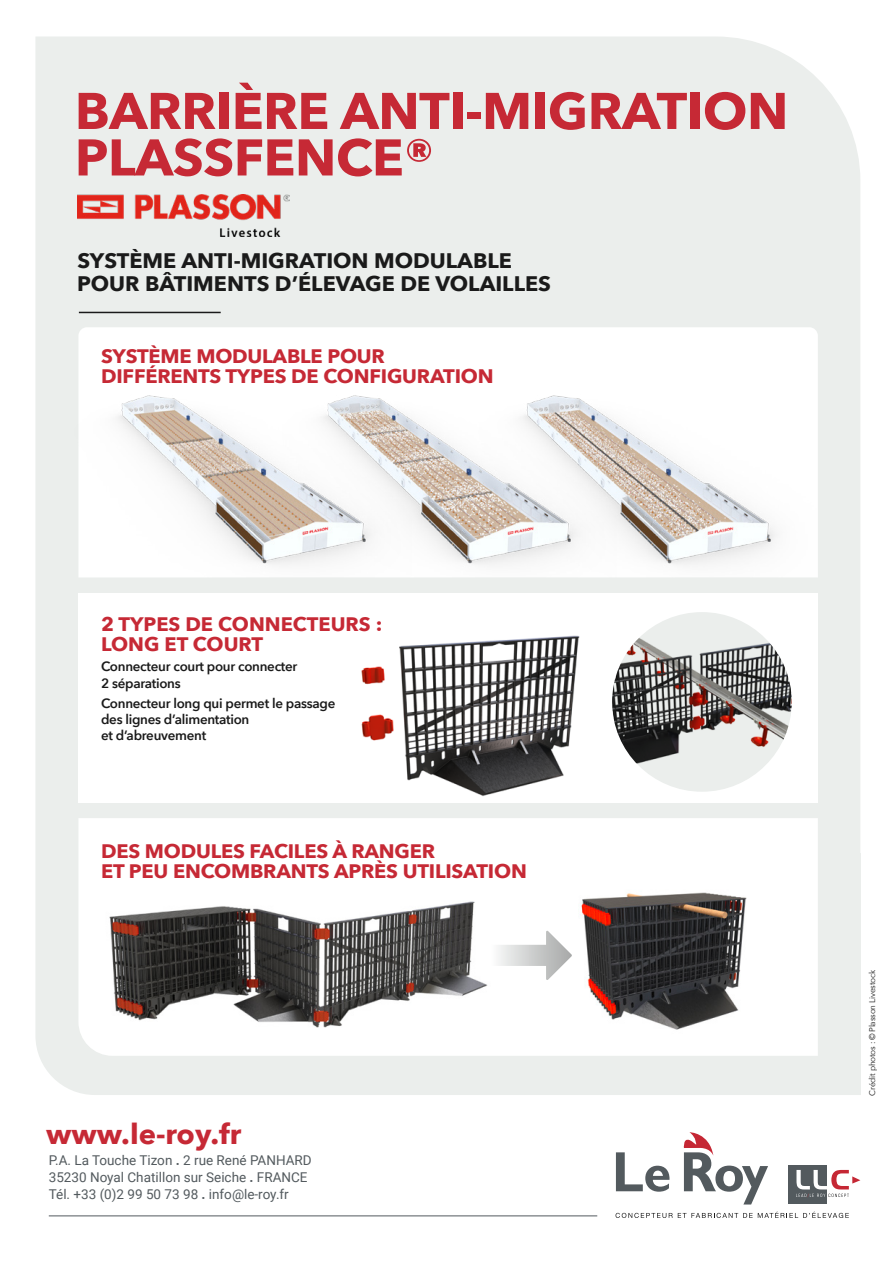
<style>
.page{position:relative;width:893px;height:1263px;background:#fff}
.page>*{position:absolute;margin:0;border:0;box-sizing:border-box;transform-origin:0 0}
.t1{font:700 51px/46.5px "Avenir Next";letter-spacing:-.01em;color:#c62935}
.t2{font:700 28.35px "Avenir Next";color:#c62935}
.t3{font:700 21px/22.5px "Avenir Next";color:#1a1a1a}
.t4{font:700 19.5px/20.2px "Avenir Next";letter-spacing:-.01em;color:#c62935}
.t5{font:600 13.5px/16.2px "Avenir Next";letter-spacing:-.02em;color:#1a1a1a}
.t6{font:13.5px/17.1px "Roboto";color:#535a5e}
.t7{font:8.25px "Avenir Next";letter-spacing:-.02em;color:#1a1a1a}
.s1{font-weight:700}
</style>
<div class="page">
<div style="left:35px;top:36px;width:825px;height:1059px;background:#ebeeec"></div>
<hr style="left:49px;top:1215px;width:548px;height:1px;background:#535a5e">
<svg style="left:616px;top:1152px;width:53px;height:40px"></svg>
<svg style="left:683px;top:1132px;width:85px;height:72px"></svg>
<svg style="left:615px;top:1211px;width:234px;height:7px"></svg>
<div style="left:788px;top:1165px;width:38px;height:39px;background:#535a5e"></div>
<svg style="left:796px;top:1170px;width:64px;height:27px"></svg>
<img style="left:77px;top:194px;width:213px;height:42px">
<hr style="left:79px;top:312px;width:142px;height:1px;background:#1a1a1a">
<svg style="left:78px;top:327px;width:740px;height:250px"></svg>
<div style="left:78px;top:593px;width:740px;height:209px;background:#fff"></div>
<svg style="left:78px;top:818px;width:740px;height:238px"></svg>
<img style="left:56px;top:377px;width:205px;height:200px">
<img style="left:261px;top:377px;width:200px;height:200px">
<img style="left:461px;top:377px;width:355px;height:200px">
<img style="left:361px;top:635px;width:219px;height:161px">
<img style="left:100px;top:890px;width:390px;height:143px">
<img style="left:561px;top:885px;width:206px;height:153px">
<svg style="left:485px;top:930px;width:87px;height:50px"></svg>
<img style="left:612px;top:619px;width:180px;height:173px">
<h1 class="t1" style="left:75px;top:90px;width:715px">BARRIÈRE ANTI-MIGRATION<br>PLASSFENCE®</h1>
<p class="t3" style="left:77px;top:250px;width:475px">SYSTÈME ANTI-MIGRATION MODULABLE<br>POUR BÂTIMENTS D’ÉLEVAGE DE VOLAILLES</p>
<p class="t4" style="left:101px;top:347px;width:394px">SYSTÈME MODULABLE POUR<br>DIFFÉRENTS TYPES DE CONFIGURATION</p>
<p class="t4" style="left:101px;top:614px;width:283px">2 TYPES DE CONNECTEURS :<br>LONG ET COURT</p>
<p class="t5" style="left:101px;top:659px;width:198px">Connecteur court pour connecter<br>2 séparations</p>
<p class="t5" style="left:101px;top:696px;width:236px">Connecteur long qui permet le passage des lignes d’alimentation<br>et d’abreuvement</p>
<p class="t4" style="left:101px;top:842px;width:427px">DES MODULES FACILES À RANGER<br>ET PEU ENCOMBRANTS APRÈS UTILISATION</p>
<h2 class="t2" style="left:46px;top:1116px;width:197px">www.le-roy.fr</h2>
<p class="t6" style="left:49px;top:1151px;width:264px">P.A. La Touche Tizon <span class="s1">.</span> 2 rue René PANHARD<br>35230 Noyal Chatillon sur Seiche <span class="s1">.</span> FRANCE<br>Tél. +33 (0)2 99 50 73 98 <span class="s1">.</span> info@le-roy.fr</p>
<p class="t7" style="left:867px;top:1095px;width:127px;rotate:-90deg">Crédit photos : © Plasson Livestock</p>
</div>
